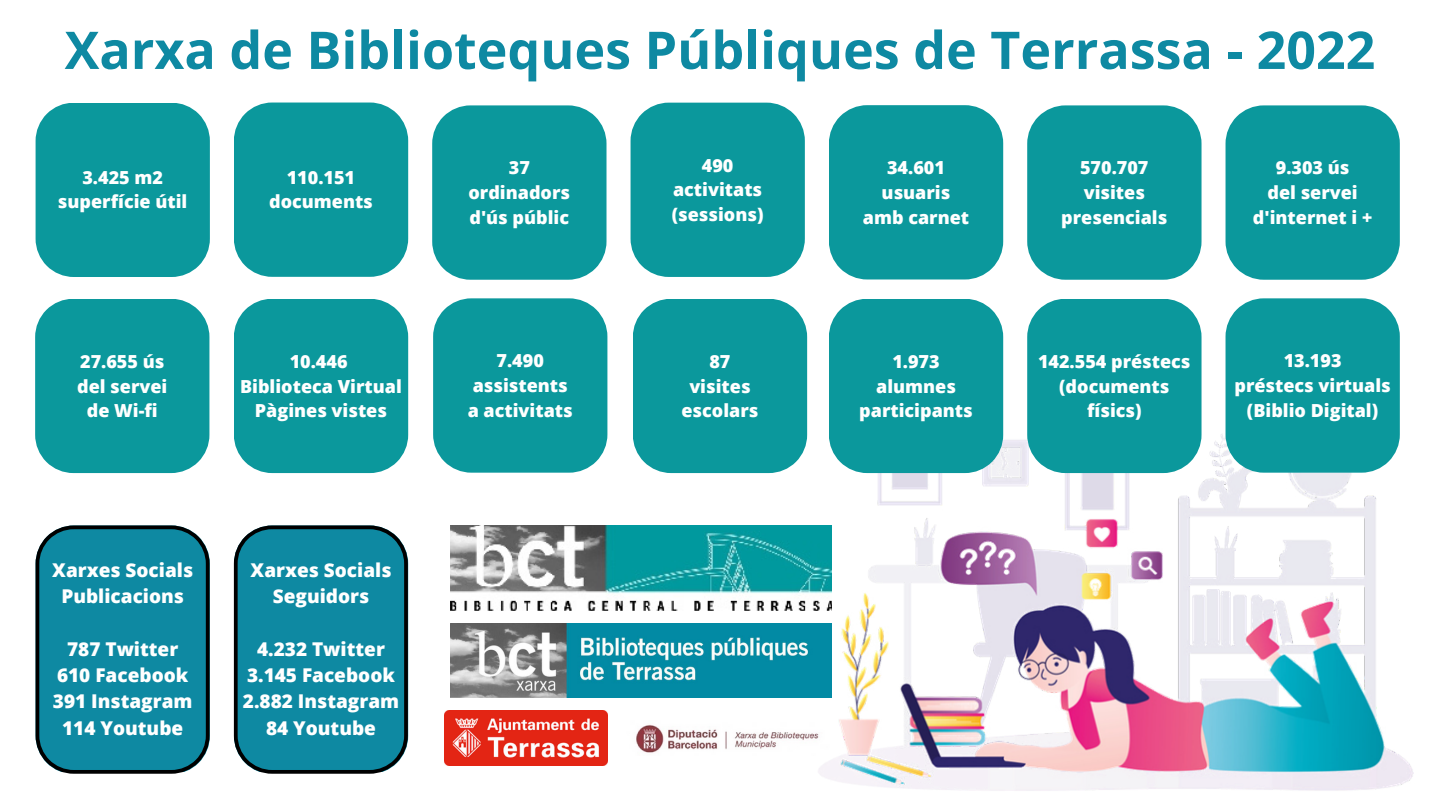
<style>
.page{position:relative;width:1440px;height:810px;background:#fff}
.page>*{position:absolute;margin:0;border:0;box-sizing:border-box;transform-origin:0 0}
.t1{font:700 52px "Open Sans";color:#0e89a2}
.t2{font:800 19px/26.2px "Open Sans";color:#fff;text-align:center}
.t3{font:800 18px/24.8px "Open Sans";color:#fff;text-align:center}
</style>
<div class="page">
<img style="left:450px;top:623px;width:340px;height:75px">
<div style="left:36px;top:103px;width:174px;height:174px;background:#0b989c"></div>
<img style="left:790px;top:375px;width:624px;height:416px">
<svg style="left:432px;top:105px;width:175px;height:175px;background:#179da1"></svg>
<div style="left:631px;top:103px;width:174px;height:174px;background:#0b989c"></div>
<svg style="left:1027px;top:105px;width:175px;height:175px;background:#189da1"></svg>
<div style="left:1226px;top:105px;width:174px;height:175px;background:#0b989c"></div>
<svg style="left:1027px;top:299px;width:175px;height:174px;background:#169ca0"></svg>
<div style="left:234px;top:103px;width:174px;height:174px;background:#0b989c"></div>
<div style="left:829px;top:105px;width:174px;height:174px;background:#0b989c"></div>
<div style="left:35px;top:299px;width:174px;height:174px;background:#0b989c"></div>
<div style="left:633px;top:299px;width:174px;height:174px;background:#0b989c"></div>
<div style="left:829px;top:299px;width:174px;height:174px;background:#0b989c"></div>
<div style="left:433px;top:298px;width:174px;height:175px;background:#0b989c"></div>
<div style="left:234px;top:299px;width:174px;height:174px;background:#0b989c"></div>
<div style="left:1226px;top:298px;width:174px;height:175px;background:#0b989c"></div>
<img style="left:450px;top:525px;width:382px;height:85px">
<svg style="left:36px;top:525px;width:174px;height:249px;background:#148399"></svg>
<svg style="left:234px;top:525px;width:174px;height:249px;background:#148399"></svg>
<img style="left:636px;top:721px;width:193px;height:34px">
<img style="left:445px;top:710px;width:163px;height:56px">
<h1 class="t1" style="left:65px;top:13px;width:1312px">Xarxa de Biblioteques Públiques de Terrassa - 2022</h1>
<p class="t3" style="left:58px;top:164px;width:131px">3.425 m2 superfície útil</p>
<p class="t3" style="left:468px;top:155px;width:103px">37 ordinadors d'ús públic</p>
<p class="t3" style="left:672px;top:152px;width:93px">490 activitats (sessions)</p>
<p class="t3" style="left:1061px;top:155px;width:108px">570.707 visites presencials</p>
<p class="t3" style="left:1253px;top:155px;width:121px">9.303 ús<br>del servei d'internet i +</p>
<p class="t3" style="left:269px;top:164px;width:105px">110.151 documents</p>
<p class="t3" style="left:863px;top:155px;width:108px">34.601 usuaris amb carnet</p>
<p class="t3" style="left:77px;top:348px;width:92px">27.655 ús del servei de Wi-fi</p>
<p class="t3" style="left:682px;top:348px;width:78px">87 visites escolars</p>
<p class="t3" style="left:859px;top:348px;width:115px">1.973 alumnes participants</p>
<p class="t3" style="left:1038px;top:348px;width:154px">142.554 préstecs (documents físics)</p>
<p class="t3" style="left:240px;top:348px;width:163px">10.446<br>Biblioteca Virtual<br>Pàgines vistes</p>
<p class="t3" style="left:1234px;top:348px;width:158px">13.193<br>préstecs virtuals (Biblio Digital)</p>
<p class="t3" style="left:468px;top:348px;width:107px">7.490 assistents a activitats</p>
<p class="t2" style="left:52px;top:557px;width:142px">Xarxes Socials<br>Publicacions</p>
<p class="t2" style="left:53px;top:636px;width:141px">787 Twitter<br>610 Facebook<br>391 Instagram<br>114 Youtube</p>
<p class="t2" style="left:251px;top:557px;width:142px">Xarxes Socials<br>Seguidors</p>
<p class="t2" style="left:243px;top:636px;width:158px">4.232 Twitter<br>3.145 Facebook<br>2.882 Instagram<br>84 Youtube</p>
</div>
